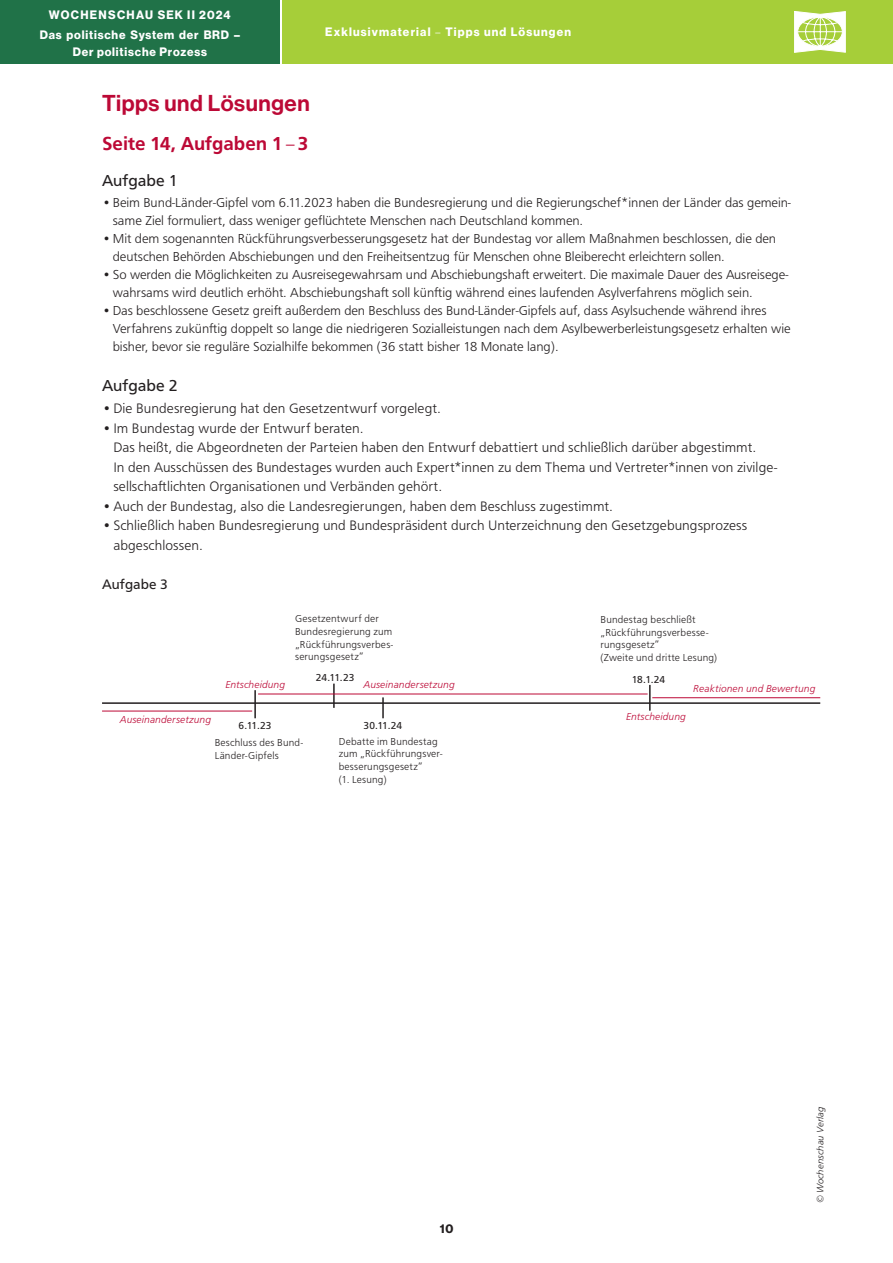
<style>
.page{position:relative;width:893px;height:1263px;background:#fff}
.page>*{position:absolute;margin:0;border:0;box-sizing:border-box;transform-origin:0 0}
.ÜS2_15_19_5_medium{font:22.5px "N Haas Grotesk DS Std 65 Md";letter-spacing:.025em;color:#bc0936}
.ÜS3_medium_13_13{font:500 19.5px "Front Page Pro";color:#bc0936}
.FT_ÜS_regular_11_13{font:16.5px "Front Page Pro";color:#231f20}
.Infotext_light_9_12{font:300 14.25px/19.5px "Front Page Pro";letter-spacing:.005em;color:#231f20}
.Infotext_ÜS__regular_10_12{font:14.25px "Front Page Pro";letter-spacing:.005em;color:#231f20}
.Infotext_light_9_12-2{font:300 13.5px/18px "Front Page Pro";letter-spacing:-.005em;color:#231f20}
.t1{font:12px/16.5px "N Haas Grotesk DS Std 75 Bd";letter-spacing:.07em;color:#fff;text-align:center}
.t2{font:12px "N Haas Grotesk DS Std 75 Bd";letter-spacing:.09em;color:#fff}
.t3{font:12px "N Haas Grotesk DS Std 75 Bd";letter-spacing:.115em;color:#fff}
.t4{font:12px "N Haas Grotesk DS Std 75 Bd";color:#231f20}
.FT_Quelle_lightitalic_7_8_5{font:300 10.5px/12.8px "Front Page Pro";letter-spacing:.015em;color:#231f20}
.FT_Quelle_lightitalic_7_8_5-2{font:italic 300 10.5px "Front Page Pro";letter-spacing:.01em;color:#bc0936}
.FT_Quelle_lightitalic_7_8_5-3{font:10.5px "Front Page Pro";letter-spacing:.005em;color:#231f20}
.Methoden_Arbeitsblatt{font:italic 300 9.75px "Front Page Pro";letter-spacing:.01em;color:#231f20}
.s1{font-family:"Front Page Pro";font-weight:300}
.s2{font-weight:300}
</style>
<div class="page">
<div style="left:283px;top:0;width:610px;height:64px;background:#a6ce39"></div>
<div style="left:0;top:0;width:280px;height:64px;background:#207248"></div>
<svg style="left:794px;top:11px;width:51px;height:41px"></svg>
<hr style="left:102px;top:702px;width:718px;height:2px;background:#231f20">
<hr style="left:254px;top:690px;width:2px;height:28px;background:#231f20">
<hr style="left:333px;top:684px;width:2px;height:24px;background:#231f20">
<hr style="left:382px;top:697px;width:2px;height:21px;background:#231f20">
<hr style="left:649px;top:685px;width:2px;height:26px;background:#231f20">
<hr style="left:102px;top:711px;width:150px;height:1px;background:#bc0936">
<hr style="left:258px;top:694px;width:390px;height:1px;background:#bc0936">
<hr style="left:652px;top:697px;width:168px;height:1px;background:#bc0936">
<p class="t3" style="left:49px;top:7px;width:183px">WOCHENSCHAU SEK II 2024</p>
<p class="t1" style="left:40px;top:27px;width:202px">Das politische System der BRD –<br>Der politische Prozess</p>
<p class="t2" style="left:325px;top:25px;width:247px">Exklusivmaterial <span class="s1">–</span> Tipps und Lösungen</p>
<p class="ÜS2_15_19_5_medium" style="left:102px;top:90px;width:209px">Tipps und Lösungen</p>
<p class="ÜS3_medium_13_13" style="left:102px;top:129px;width:208px">Seite 14, Aufgaben 1<span class="s2">–</span>3</p>
<p class="FT_ÜS_regular_11_13" style="left:102px;top:168px;width:77px">Aufgabe 1</p>
<p class="Infotext_light_9_12-2" style="left:113px;top:192px;width:680px;text-indent:-11px">• Beim Bund-Länder-Gipfel vom 6.11.2023 haben die Bundesregierung und die Regierungschef*innen der Länder das gemein&shy;same Ziel formuliert, dass weniger geflüchtete Menschen nach Deutschland kommen.</p>
<p class="Infotext_light_9_12-2" style="left:113px;top:228px;width:665px;text-indent:-11px">• Mit dem sogenannten Rückführungsverbesserungsgesetz hat der Bundestag vor allem Maßnahmen beschlossen, die den deutschen Behörden Abschiebungen und den Freiheitsentzug für Menschen ohne Bleiberecht erleichtern sollen.</p>
<p class="Infotext_light_9_12-2" style="left:113px;top:264px;width:677px;text-indent:-11px">• So werden die Möglichkeiten zu Ausreisegewahrsam und Abschiebungshaft erweitert. Die maximale Dauer des Ausreisege&shy;wahrsams wird deutlich erhöht. Abschiebungshaft soll künftig während eines laufenden Asylverfahrens möglich sein.</p>
<p class="Infotext_light_9_12-2" style="left:113px;top:300px;width:680px;text-indent:-11px">• Das beschlossene Gesetz greift außerdem den Beschluss des Bund-Länder-Gipfels auf, dass Asylsuchende während ihres<br>Verfahrens zukünftig doppelt so lange die niedrigeren Sozialleistungen nach dem Asylbewerberleistungsgesetz erhalten wie bisher, bevor sie reguläre Sozialhilfe bekommen (36 statt bisher 18 Monate lang).</p>
<p class="FT_ÜS_regular_11_13" style="left:102px;top:373px;width:77px">Aufgabe 2</p>
<p class="Infotext_light_9_12" style="left:102px;top:398px;width:340px">•Die Bundesregierung hat den Gesetzentwurf vorgelegt.</p>
<p class="Infotext_light_9_12" style="left:113px;top:417px;width:665px;text-indent:-11px">• Im Bundestag wurde der Entwurf beraten.<br>Das heißt, die Abgeordneten der Parteien haben den Entwurf debattiert und schließlich darüber abgestimmt.<br>In den Ausschüssen des Bundestages wurden auch Expert*innen zu dem Thema und Vertreter*innen von zivilge&shy;sellschaftlichten Organisationen und Verbänden gehört.</p>
<p class="Infotext_light_9_12" style="left:102px;top:495px;width:513px">•Auch der Bundestag, also die Landesregierungen, haben dem Beschluss zugestimmt.</p>
<p class="Infotext_light_9_12" style="left:113px;top:515px;width:635px;text-indent:-11px">• Schließlich haben Bundesregierung und Bundespräsident durch Unterzeichnung den Gesetzgebungsprozess abgeschlossen.</p>
<p class="Infotext_ÜS__regular_10_12" style="left:102px;top:574px;width:67px">Aufgabe 3</p>
<p class="FT_Quelle_lightitalic_7_8_5" style="left:295px;top:611px;width:99px">Gesetzentwurf der<br>Bundesregierung zum „Rückführungsverbes&shy;serungsgesetz”</p>
<p class="FT_Quelle_lightitalic_7_8_5-3" style="left:316px;top:670px;width:40px">24.11.23</p>
<p class="FT_Quelle_lightitalic_7_8_5-2" style="left:225px;top:676px;width:61px">Entscheidung</p>
<p class="FT_Quelle_lightitalic_7_8_5-2" style="left:364px;top:677px;width:93px">Auseinandersetzung</p>
<p class="FT_Quelle_lightitalic_7_8_5-2" style="left:120px;top:712px;width:93px">Auseinandersetzung</p>
<p class="FT_Quelle_lightitalic_7_8_5-3" style="left:239px;top:718px;width:34px">6.11.23</p>
<p class="FT_Quelle_lightitalic_7_8_5-3" style="left:363px;top:718px;width:40px">30.11.24</p>
<p class="FT_Quelle_lightitalic_7_8_5" style="left:215px;top:736px;width:90px">Beschluss des Bund-<br>Länder-Gipfels</p>
<p class="FT_Quelle_lightitalic_7_8_5" style="left:339px;top:734px;width:105px">Debatte im Bundestag zum „Rückführungsver&shy;besserungsgesetz”<br>(1. Lesung)</p>
<p class="t4" style="left:440px;top:1222px;width:15px">10</p>
<p class="FT_Quelle_lightitalic_7_8_5" style="left:600px;top:612px;width:118px">Bundestag beschließt „Rückführungsverbesse&shy;rungsgesetz”<br>(Zweite und dritte Lesung)</p>
<p class="FT_Quelle_lightitalic_7_8_5-3" style="left:632px;top:671px;width:35px">18.1.24</p>
<p class="FT_Quelle_lightitalic_7_8_5-2" style="left:626px;top:709px;width:61px">Entscheidung</p>
<p class="FT_Quelle_lightitalic_7_8_5-2" style="left:693px;top:681px;width:124px">Reaktionen und Bewertung</p>
<p class="Methoden_Arbeitsblatt" style="left:813px;top:1203px;width:99px;rotate:-90deg">© Wochenschau Verlag</p>
</div>
